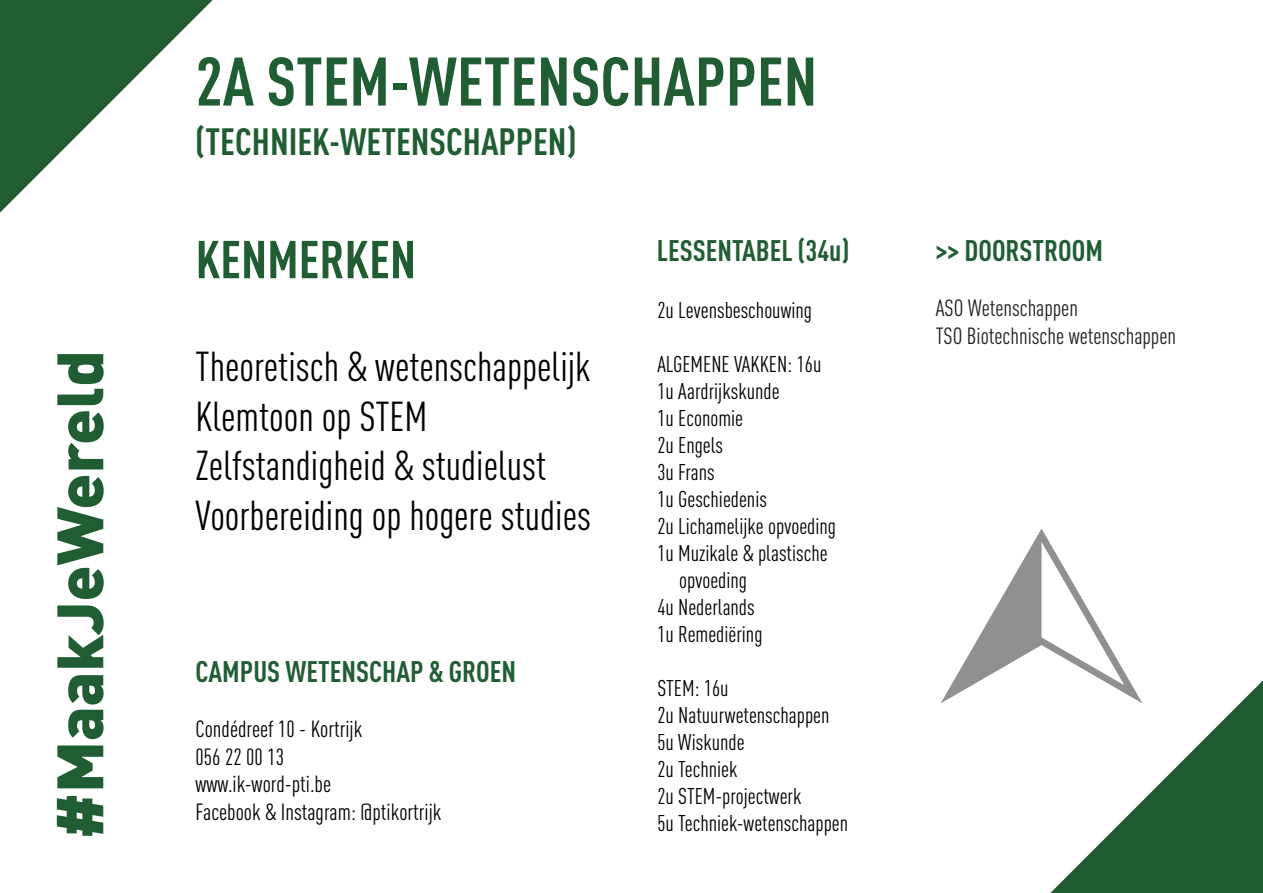
<style>
.page{position:relative;width:1263px;height:893px;background:#fff}
.page>*{position:absolute;margin:0;border:0;box-sizing:border-box;transform-origin:0 0}
.t1{font:700 condensed 67.5px "DINOT";color:#205d33}
.t2{font:900 64.5px "DINOT";color:#215d33}
.t3{font:700 condensed 52.5px "DINOT";color:#215d33}
.t4{font:condensed 41.25px "DINOT";color:#000}
.t5{font:700 condensed 37.5px "DINOT";color:#205d33}
.t6{font:700 condensed 29.4px "DINOT";color:#215e35}
.t7{font:condensed 23.1px "DINOT";color:#000}
.t8{font:condensed 23.1px "DINOT";color:#231f20}
.t9{font:condensed 22.5px "DINOT";color:#000}
.s1{color:#205e34}
</style>
<div class="page">
<svg style="left:0;top:0;width:213px;height:213px"></svg>
<svg style="left:1050px;top:680px;width:213px;height:213px;fill:#1f5c31"></svg>
<svg style="left:941px;top:529px;width:201px;height:174px"></svg>
<p class="t2" style="left:36px;top:839px;width:490px;rotate:-90deg">#MaakJeWereld</p>
<p class="t1" style="left:196px;top:41px;width:623px">2A STEM-WETENSCHAPPEN</p>
<p class="t5" style="left:196px;top:118px;width:382px">(TECHNIEK-WETENSCHAPPEN)</p>
<p class="t3" style="left:196px;top:228px;width:222px">KENMERKEN</p>
<p class="t4" style="left:196px;top:343px;width:397px">Theoretisch &amp; wetenschappelijk</p>
<p class="t4" style="left:196px;top:392px;width:233px">Klemtoon op STEM</p>
<p class="t4" style="left:196px;top:442px;width:352px">Zelfstandigheid &amp; studielust</p>
<p class="t4" style="left:196px;top:491px;width:397px">Voorbereiding op hogere studies</p>
<p class="t6" style="left:196px;top:653px;width:322px">CAMPUS WETENSCHAP &amp; GROEN</p>
<p class="t7" style="left:196px;top:715px;width:168px">Condédreef 10 - Kortrijk</p>
<p class="t7" style="left:196px;top:743px;width:90px">056 22 00 13</p>
<p class="t7" style="left:196px;top:771px;width:137px">www.ik-word-pti.be</p>
<p class="t7" style="left:196px;top:799px;width:247px">Facebook &amp; Instagram: @ptikortrijk</p>
<p class="t6" style="left:657px;top:232px;width:194px">LESSENTABEL (34u)</p>
<p class="t9" style="left:657px;top:297px;width:156px">2u Levensbeschouwing</p>
<p class="t9" style="left:657px;top:351px;width:166px">ALGEMENE VAKKEN: 16u</p>
<p class="t9" style="left:657px;top:378px;width:124px">1u Aardrijkskunde</p>
<p class="t9" style="left:657px;top:405px;width:87px">1u Economie</p>
<p class="t9" style="left:657px;top:432px;width:67px">2u Engels</p>
<p class="t9" style="left:657px;top:459px;width:59px">3u Frans</p>
<p class="t9" style="left:657px;top:486px;width:111px">1u Geschiedenis</p>
<p class="t9" style="left:657px;top:513px;width:180px">2u Lichamelijke opvoeding</p>
<p class="t9" style="left:657px;top:540px;width:172px">1u Muzikale &amp; plastische</p>
<p class="t9" style="left:679px;top:567px;width:69px">opvoeding</p>
<p class="t9" style="left:657px;top:594px;width:99px">4u Nederlands</p>
<p class="t9" style="left:657px;top:621px;width:107px">1u Remediëring</p>
<p class="t9" style="left:657px;top:675px;width:73px">STEM: 16u</p>
<p class="t9" style="left:657px;top:702px;width:174px">2u Natuurwetenschappen</p>
<p class="t9" style="left:657px;top:729px;width:89px">5u Wiskunde</p>
<p class="t9" style="left:657px;top:756px;width:82px">2u Techniek</p>
<p class="t9" style="left:657px;top:783px;width:146px">2u STEM-projectwerk</p>
<p class="t9" style="left:657px;top:810px;width:192px">5u Techniek-wetenschappen</p>
<p class="t6" style="left:936px;top:232px;width:169px">&gt;&gt; DOORSTROO<span class="s1">M</span></p>
<p class="t8" style="left:936px;top:294px;width:144px">ASO Wetenschappen</p>
<p class="t8" style="left:936px;top:322px;width:242px">TSO Biotechnische wetenschappen</p>
</div>
